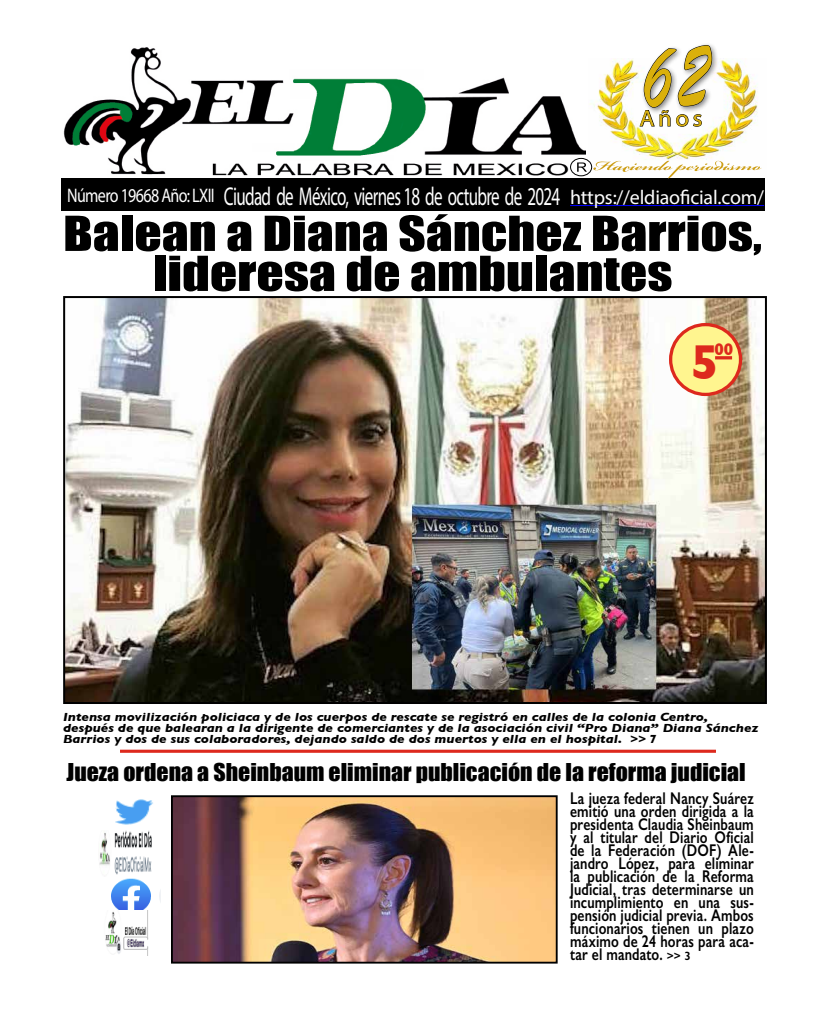
<style>
.page{position:relative;width:823px;height:1015px;background:#fff}
.page>*{position:absolute;margin:0;border:0;box-sizing:border-box;transform-origin:0 0}
.t1{font:98px "Brush Script";color:#dab00b;scale:.7 1}
.t2{font:700 50px "Gill Sans";color:#dd291d;scale:.93 1}
.t3{font:44.5px/40px "Impact";color:#000;text-align:center;scale:1.2 1}
.t4{font:25.8px "Myriad Pro";letter-spacing:-.04em;color:#fff;scale:.66 1}
.t5{font:23px "Myriad Pro";color:#dab00b;scale:1.06 1}
.t6{font:22.6px "Impact";color:#000;scale:1.05 1}
.t7{font:20px "Myriad Pro";letter-spacing:-.01em;color:#fff}
.t8{font:600 17px/13px "Gill Sans";letter-spacing:.01em;color:#000;text-align:justify;scale:.79 1}
.t9{font:700 17px "Gill Sans";color:#dd291d;scale:.93 1}
.t10{font:italic 700 12px/11px "Gill Sans";color:#000;scale:1.13 1}
.s1{font-size:19.7px}
.s2{font-size:12px}
</style>
<div class="page">
<img style="left:66px;top:299px;width:697px;height:402px">
<div style="left:63px;top:296px;width:703px;height:408px;border:2px solid #000"></div>
<img style="left:62px;top:47px;width:523px;height:132px">
<div style="left:61px;top:179px;width:702px;height:32px;background:#000"></div>
<img style="left:588px;top:59px;width:174px;height:115px">
<svg style="left:593px;top:161px;width:168px;height:17px"></svg>
<div style="left:640px;top:42px;width:78px;height:72px;background:#000;opacity:.5"></div>
<svg style="left:639px;top:45px;width:72px;height:90px"></svg>
<div style="left:569px;top:158px;width:22px;height:18px;border:1px solid #000;border-radius:50%"></div>
<svg style="left:576px;top:162px;width:10px;height:10px"></svg>
<hr style="left:120px;top:750px;width:595px;height:3px;background:#dd291d">
<img style="left:115px;top:799px;width:38px;height:32px">
<img style="left:99px;top:831px;width:53px;height:44px">
<img style="left:111px;top:878px;width:49px;height:33px">
<img style="left:105px;top:911px;width:44px;height:45px">
<hr style="left:569px;top:205px;width:194px;height:1px;background:#00f">
<img style="left:174px;top:798px;width:380px;height:162px">
<div style="left:171px;top:795px;width:386px;height:168px;border:2px solid #000"></div>
<div style="left:670px;top:325px;width:70px;height:69px;background:#fff58f;border-radius:50%"></div>
<div style="left:668px;top:323px;width:73px;height:73px;border:3px solid #dd291d;border-radius:50%"></div>
<hr style="left:714px;top:356px;width:17px;height:3px;background:#dd291d">
<h1 class="t1" style="left:643px;top:11px;width:94px">62</h1>
<h3 class="t5" style="left:639px;top:104px;width:61px">Años</h3>
<h3 class="t4" style="left:67px;top:181px;width:748px"><span class="s1">Número 19668 Año: LXII</span> Ciudad de México, viernes 18 de octubre de 2024</h3>
<p class="t7" style="left:569px;top:184px;width:195px">https://eldiaoficial.com/</p>
<h3 class="t3" style="left:63px;top:212px;width:583px">Balean a Diana Sánchez Barrios, lideresa de ambulantes</h3>
<h2 class="t2" style="left:690px;top:322px;width:31px">5</h2>
<p class="t9" style="left:714px;top:336px;width:22px">00</p>
<p class="t10" style="left:63px;top:711px;width:616px">Intensa movilización policiaca y de los cuerpos de rescate se registró en calles de la colonia Centro, después de que balearan a la dirigente de comerciantes y de la asociación civil “Pro Diana” Diana Sánchez<br>Barrios y dos de sus colaboradores, dejando saldo de dos muertos y ella en el hospital. &gt;&gt; 7</p>
<h3 class="t6" style="left:66px;top:755px;width:648px">Jueza ordena a Sheinbaum eliminar publicación de la reforma judicial</h3>
<p class="t8" style="left:569px;top:791px;width:234px">La jueza federal Nancy Suárez emitió una orden dirigida a la presidenta Claudia Sheinbaum y al titular del Diario Oficial de la Federación (DOF) Ale&shy;jandro López, para eliminar la publicación de la Reforma Judicial, tras determinarse un incumplimiento en una sus&shy;pensión judicial previa. Ambos funcionarios tienen un plazo máximo de 24 horas para aca&shy;tar el mandato. <span class="s2">&gt;&gt; 3</span></p>
</div>
